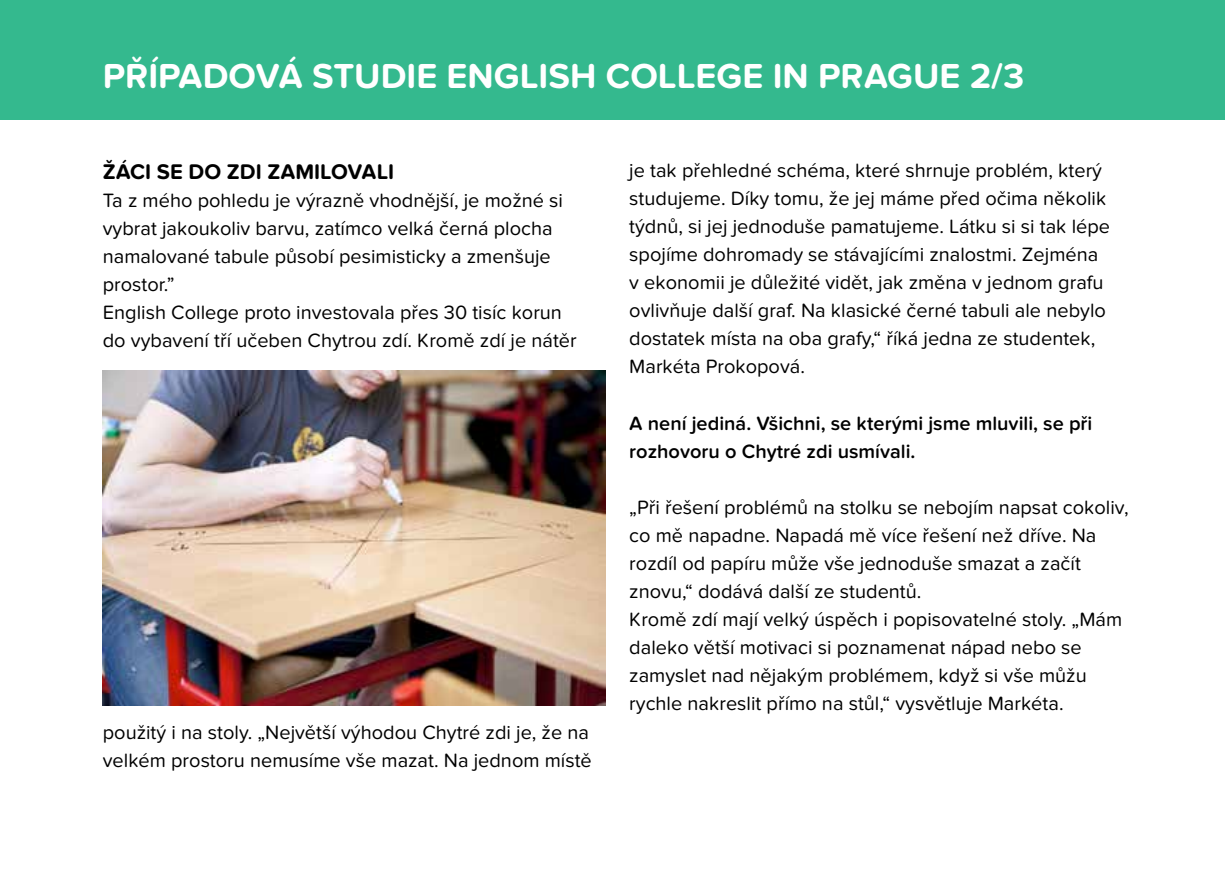
<style>
.page{position:relative;width:1225px;height:874px;background:#fff}
.page>*{position:absolute;margin:0;border:0;box-sizing:border-box;transform-origin:0 0}
.t1{font:700 36px "Proxima Nova Soft";color:#fff}
.t2{font:700 22px "Proxima Nova Soft";color:#000}
.t3{font:20px/28px "Proxima Nova Soft";color:#000}
.t4{font:600 20px/28px "Proxima Nova Soft";color:#000}
</style>
<div class="page">
<div style="left:0;top:0;width:1225px;height:119px;background:#34b98e"></div>
<img style="left:103px;top:370px;width:502px;height:335px">
<h1 class="t1" style="left:103px;top:55px;width:923px">PŘÍPADOVÁ STUDIE ENGLISH COLLEGE IN PRAGUE 2/3</h1>
<p class="t2" style="left:103px;top:159px;width:293px">ŽÁCI SE DO ZDI ZAMILOVALI</p>
<p class="t3" style="left:103px;top:186px;width:475px">Ta z mého pohledu je výrazně vhodnější, je možné si vybrat jakoukoliv barvu, zatímco velká černá plocha namalované tabule působí pesimisticky a zmenšuje prostor.”<br>English College proto investovala přes 30 tisíc korun do vybavení tří učeben Chytrou zdí. Kromě zdí je nátěr</p>
<p class="t3" style="left:103px;top:718px;width:490px">použitý i na stoly. „Největší výhodou Chytré zdi je, že na velkém prostoru nemusíme vše mazat. Na jednom místě</p>
<p class="t3" style="left:629px;top:157px;width:482px">je tak přehledné schéma, které shrnuje problém, který studujeme. Díky tomu, že jej máme před očima několik týdnů, si jej jednoduše pamatujeme. Látku si si tak lépe spojíme dohromady se stávajícími znalostmi. Zejména v ekonomii je důležité vidět, jak změna v jednom grafu ovlivňuje další graf. Na klasické černé tabuli ale nebylo dostatek místa na oba grafy,“ říká jedna ze studentek, Markéta Prokopová.</p>
<p class="t4" style="left:629px;top:409px;width:464px">A není jediná. Všichni, se kterými jsme mluvili, se při rozhovoru o Chytré zdi usmívali.</p>
<p class="t3" style="left:629px;top:493px;width:501px">„Při řešení problémů na stolku se nebojím napsat cokoliv, co mě napadne. Napadá mě více řešení než dříve. Na rozdíl od papíru může vše jednoduše smazat a začít znovu,“ dodává další ze studentů.<br>Kromě zdí mají velký úspěch i popisovatelné stoly. „Mám daleko větší motivaci si poznamenat nápad nebo se zamyslet nad nějakým problémem, když si vše můžu rychle nakreslit přímo na stůl,“ vysvětluje Markéta.</p>
</div>
